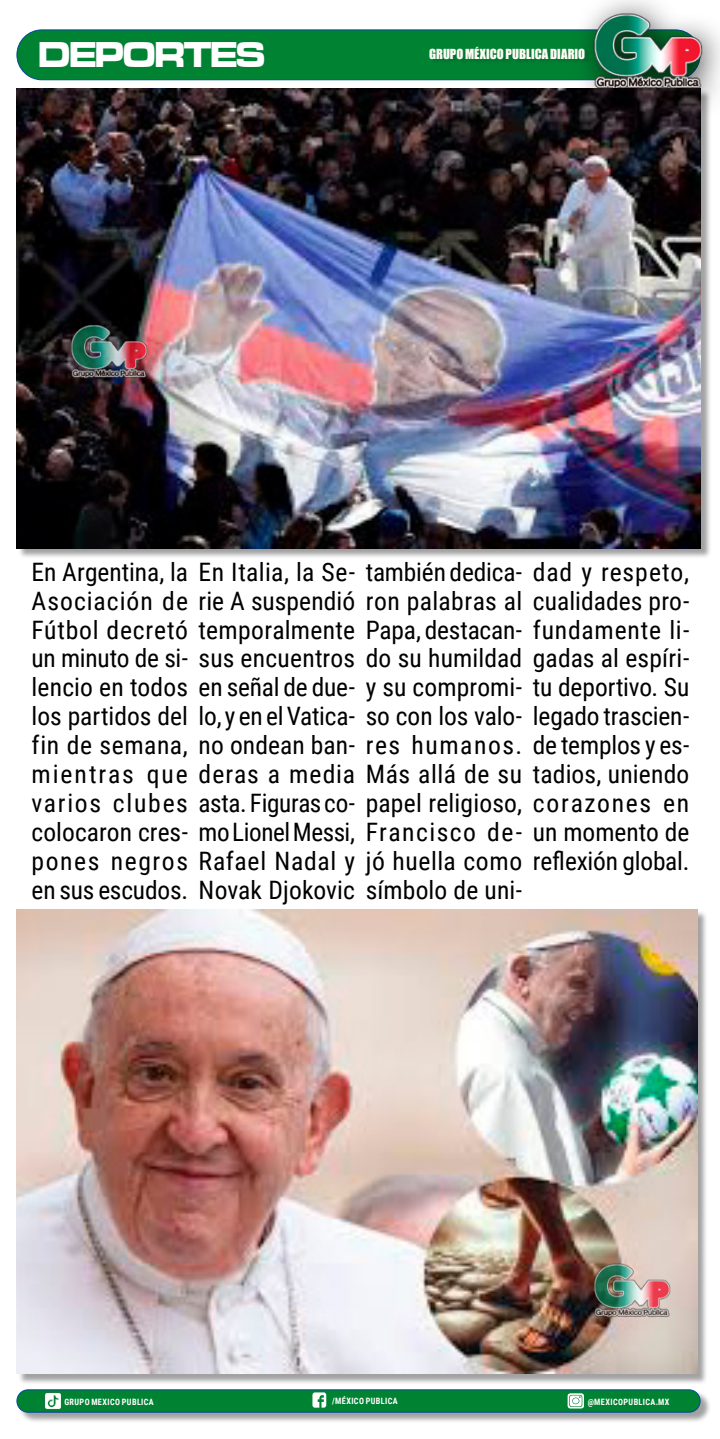
<style>
.page{position:relative;width:720px;height:1439px;background:#fff}
.page>*{position:absolute;margin:0;border:0;box-sizing:border-box;transform-origin:0 0}
.t1{font:37.1px "Microgramma D Bold Exte";letter-spacing:-.03em;color:#fff;scale:.9 1}
.t2{font:25.38px/28.9px "Roboto Condensed";letter-spacing:-.005em;color:#000;text-align:justify}
.t3{font:12.78px "Impact";color:#fffdf6}
.t4{font:700 8.75px "Roboto Condensed";letter-spacing:.045em;color:#fff;scale:.94 1}
</style>
<div class="page">
<div style="left:17px;top:30px;width:682px;height:50px;background:#008233;border-radius:25px"></div>
<div style="left:16px;top:29px;width:684px;height:51px;border:1px solid #00499a;border-radius:25px"></div>
<div style="left:570px;top:0;width:149px;height:121px;background:#000;opacity:.7"></div>
<img style="left:584px;top:4px;width:132px;height:117px">
<div style="left:431px;top:47px;width:159px;height:18px;background:#00792f"></div>
<div style="left:18px;top:90px;width:693px;height:469px;background:#000;opacity:.37"></div>
<img style="left:16px;top:88px;width:684px;height:460px">
<div style="left:18px;top:910px;width:689px;height:475px;background:#000;opacity:.37"></div>
<img style="left:16px;top:909px;width:680px;height:464px">
<img style="left:56px;top:294px;width:111px;height:111px">
<img style="left:578px;top:1233px;width:111px;height:111px">
<div style="left:18px;top:1390px;width:693px;height:33px;background:#000;opacity:.37"></div>
<div style="left:17px;top:1389px;width:682px;height:23px;background:#008233;border-radius:11px"></div>
<div style="left:16px;top:1389px;width:684px;height:23px;border:1px solid #00499a;border-radius:11px"></div>
<svg style="left:567px;top:1393px;width:16px;height:15px"></svg>
<svg style="left:312px;top:1392px;width:14px;height:15px"></svg>
<img style="left:42px;top:1390px;width:21px;height:21px">
<h1 class="t1" style="left:38px;top:30px;width:253px">DEPORTES</h1>
<p class="t3" style="left:429px;top:44px;width:157px">GRUPO MÉXICO PUBLICA DIARIO</p>
<p class="t2" style="left:31px;top:556px;width:659px">En Argentina, la En Italia, la Se- también dedica- dad y respeto, Asociación de rie A suspendió ron palabras al cualidades pro-Fútbol decretó temporalmente Papa, destacan- fundamente li&shy;un minuto de si- sus encuentros do su humildad gadas al espíri&shy;lencio en todos en señal de due- y su compromi- tu deportivo. Su los partidos del lo, y en el Vatica- so con los valo- legado trascien&shy;fin de semana, no ondean ban- res humanos. de templos y es&shy;mientras que deras a media Más allá de su tadios, uniendo varios clubes asta. Figuras co- papel religioso, corazones en colocaron cres- mo Lionel Messi, Francisco de- un momento de pones negros Rafael Nadal y jó huella como reflexión global. en sus escudos. Novak Djokovic símbolo de uni-</p>
<p class="t4" style="left:64px;top:1395px;width:97px">GRUPO MEXICO PUBLICA</p>
<p class="t4" style="left:332px;top:1394px;width:71px">/MÉXICO PUBLICA</p>
<p class="t4" style="left:587px;top:1395px;width:88px">@MEXICOPUBLICA.MX</p>
</div>
